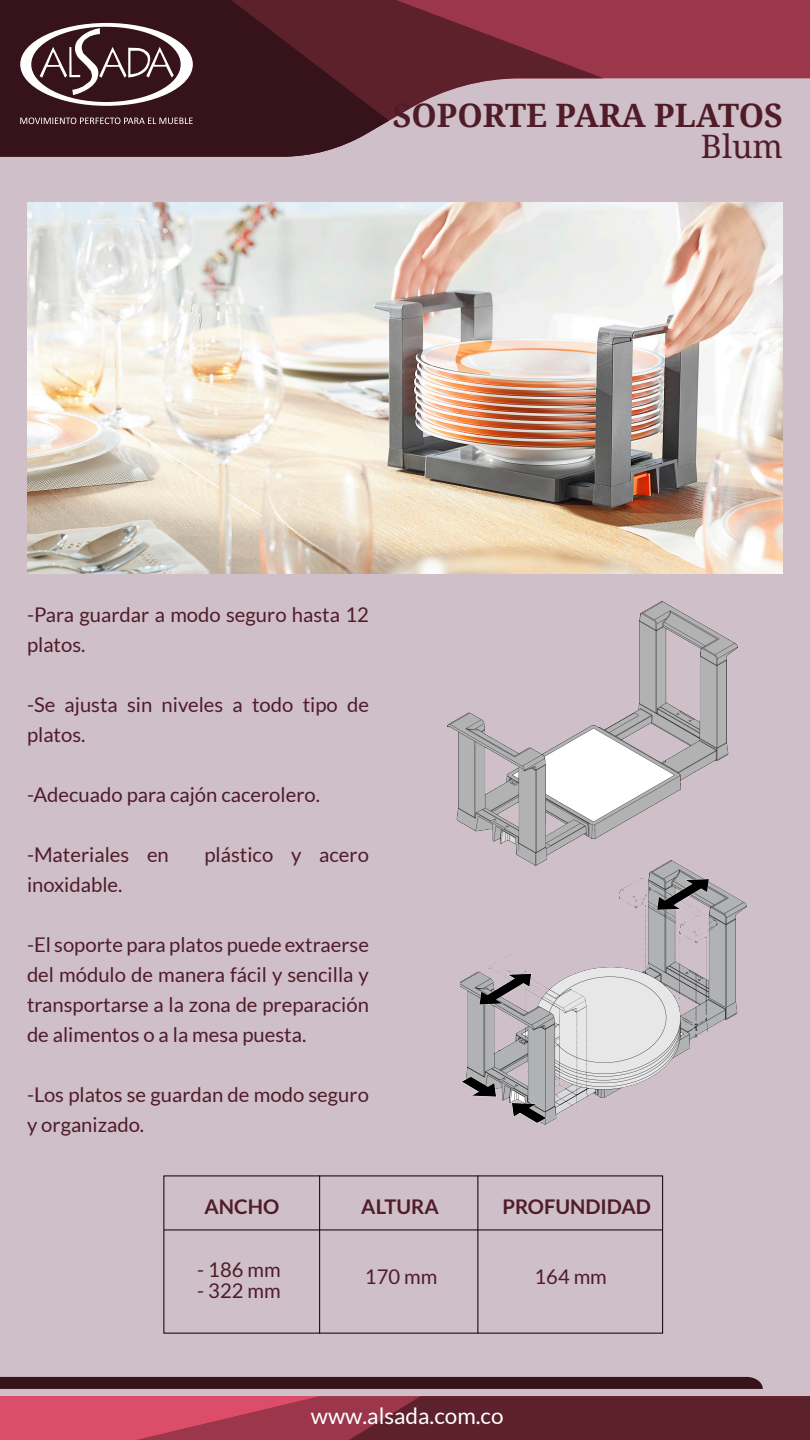
<style>
.page{position:relative;width:810px;height:1440px;background:#fff}
.page>*{position:absolute;margin:0;border:0;box-sizing:border-box;transform-origin:0 0}
.Titulos{font:700 32.25px "Noto Serif";color:#4f1c28}
.Titulos-2{font:32.25px "Noto Serif";color:#4f1c28}
.t1{font:22.5px "Lato";color:#fff}
.Texto_Descriptivo{font:20.25px/30px "Lato";color:#4f1c28}
.Texto_Descriptivo-2{font:700 20.25px "Lato";color:#4f1c28}
</style>
<div class="page">
<div style="left:0;top:122px;width:810px;height:1318px;background:#cfbfc9"></div>
<svg style="left:604px;top:0;width:206px;height:122px;background:#ae6777"></svg>
<svg style="left:389px;top:0;width:215px;height:122px;background:#905461"></svg>
<svg style="left:0;top:0;width:389px;height:157px;background:#421a22"></svg>
<svg style="left:20px;top:118px;width:173px;height:6px"></svg>
<svg style="left:20px;top:23px;width:173px;height:83px"></svg>
<div style="left:0;top:1396px;width:810px;height:44px;background:#db4d69"></div>
<svg style="left:137px;top:1396px;width:673px;height:44px;background:#7c2b3a"></svg>
<svg style="left:0;top:1377px;width:763px;height:12px;background:#37131b"></svg>
<img style="left:27px;top:202px;width:756px;height:372px">
<img style="left:448px;top:601px;width:290px;height:259px">
<hr style="left:164px;top:1230px;width:499px;height:1px;background:#000">
<hr style="left:478px;top:1176px;width:1px;height:157px;background:#000">
<hr style="left:319px;top:1176px;width:1px;height:157px;background:#000">
<img style="left:460px;top:860px;width:287px;height:265px">
<p class="Titulos" style="left:393px;top:93px;width:392px">SOPORTE PARA PLATOS</p>
<p class="Titulos-2" style="left:701px;top:125px;width:84px">Blum</p>
<p class="Texto_Descriptivo" style="left:27px;top:599px;width:343px">-Para guardar a modo seguro hasta 12 platos.</p>
<p class="Texto_Descriptivo" style="left:27px;top:689px;width:344px">-Se ajusta sin niveles a todo tipo de platos.</p>
<p class="Texto_Descriptivo" style="left:27px;top:779px;width:295px">-Adecuado para cajón cacerolero.</p>
<p class="Texto_Descriptivo" style="left:27px;top:839px;width:143px">-Materiales en</p>
<p class="Texto_Descriptivo" style="left:204px;top:839px;width:166px">plástico y acero</p>
<p class="Texto_Descriptivo" style="left:27px;top:869px;width:97px">inoxidable.</p>
<p class="Texto_Descriptivo" style="left:27px;top:929px;width:344px;text-align:justify">-El soporte para platos puede extraerse del módulo de manera fácil y sencilla y transportarse a la zona de preparación de alimentos o a la mesa puesta.</p>
<p class="Texto_Descriptivo" style="left:27px;top:1079px;width:343px">-Los platos se guardan de modo seguro y organizado.</p>
<p class="Texto_Descriptivo-2" style="left:204px;top:1195px;width:76px">ANCHO</p>
<p class="Texto_Descriptivo-2" style="left:361px;top:1195px;width:79px">ALTURA</p>
<p class="Texto_Descriptivo-2" style="left:502px;top:1195px;width:150px">PROFUNDIDAD</p>
<p class="Texto_Descriptivo" style="left:197px;top:1255px;width:85px">- 186 mm</p>
<p class="Texto_Descriptivo" style="left:365px;top:1262px;width:74px">170 mm</p>
<p class="Texto_Descriptivo" style="left:535px;top:1261px;width:74px">164 mm</p>
<p class="Texto_Descriptivo" style="left:197px;top:1276px;width:85px">- 322 mm</p>
<p class="t1" style="left:311px;top:1403px;width:194px">www.alsada.com.co</p>
</div>
